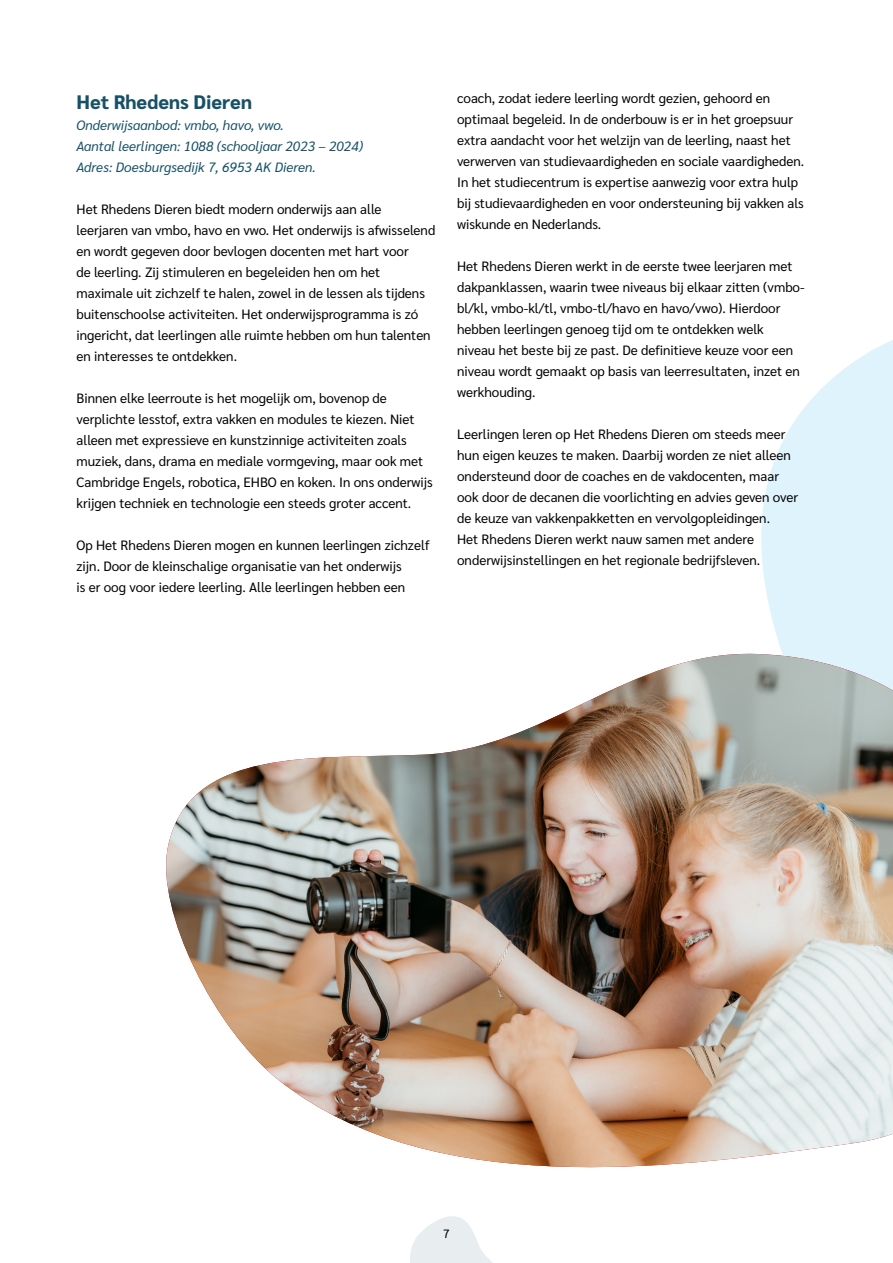
<style>
.page{position:relative;width:893px;height:1263px;background:#fff}
.page>*{position:absolute;margin:0;border:0;box-sizing:border-box;transform-origin:0 0}
.t1{font:800 19.5px "Sarabun";color:#175167}
.t2{font:13.5px/21px "Sarabun";color:#000}
.t3{font:italic 13.5px "Sarabun";color:#175167}
.t4{font:12px "Sarabun";color:#000}
</style>
<div class="page">
<svg style="left:410px;top:1216px;width:83px;height:47px"></svg>
<svg style="left:761px;top:340px;width:132px;height:310px;fill:#def3fc"></svg>
<img style="left:166px;top:654px;width:727px;height:514px">
<p class="t1" style="left:77px;top:91px;width:177px">Het Rhedens Dieren</p>
<p class="t3" style="left:77px;top:117px;width:209px">Onderwijsaanbod: vmbo, havo, vwo.</p>
<p class="t3" style="left:77px;top:138px;width:288px">Aantal leerlingen: 1088 (schooljaar 2023 – 2024)</p>
<p class="t3" style="left:77px;top:159px;width:241px">Adres: Doesburgsedijk 7, 6953 AK Dieren.</p>
<p class="t2" style="left:77px;top:199px;width:360px">Het Rhedens Dieren biedt modern onderwijs aan alle leerjaren van vmbo, havo en vwo. Het onderwijs is afwisselend en wordt gegeven door bevlogen docenten met hart voor<br>de leerling. Zij stimuleren en begeleiden hen om het maximale uit zichzelf te halen, zowel in de lessen als tijdens buitenschoolse activiteiten. Het onderwijsprogramma is zó ingericht, dat leerlingen alle ruimte hebben om hun talenten en interesses te ontdekken.</p>
<p class="t2" style="left:77px;top:388px;width:358px">Binnen elke leerroute is het mogelijk om, bovenop de verplichte lesstof, extra vakken en modules te kiezen. Niet alleen met expressieve en kunstzinnige activiteiten zoals muziek, dans, drama en mediale vormgeving, maar ook met Cambridge Engels, robotica, EHBO en koken. In ons onderwijs krijgen techniek en technologie een steeds groter accent.</p>
<p class="t2" style="left:77px;top:535px;width:354px">Op Het Rhedens Dieren mogen en kunnen leerlingen zichzelf zijn. Door de kleinschalige organisatie van het onderwijs<br>is er oog voor iedere leerling. Alle leerlingen hebben een</p>
<p class="t2" style="left:457px;top:87px;width:349px">coach, zodat iedere leerling wordt gezien, gehoord en optimaal begeleid. In de onderbouw is er in het groepsuur extra aandacht voor het welzijn van de leerling, naast het verwerven van studievaardigheden en sociale vaardigheden.<br>In het studiecentrum is expertise aanwezig voor extra hulp bij studievaardigheden en voor ondersteuning bij vakken als wiskunde en Nederlands.</p>
<p class="t2" style="left:457px;top:255px;width:349px">Het Rhedens Dieren werkt in de eerste twee leerjaren met dakpanklassen, waarin twee niveaus bij elkaar zitten (vmbo&shy;bl/kl, vmbo-kl/tl, vmbo-tl/havo en havo/vwo). Hierdoor hebben leerlingen genoeg tijd om te ontdekken welk niveau het beste bij ze past. De definitieve keuze voor een niveau wordt gemaakt op basis van leerresultaten, inzet en werkhouding.</p>
<p class="t2" style="left:457px;top:423px;width:343px">Leerlingen leren op Het Rhedens Dieren om steeds meer hun eigen keuzes te maken. Daarbij worden ze niet alleen ondersteund door de coaches en de vakdocenten, maar ook door de decanen die voorlichting en advies geven over de keuze van vakkenpakketten en vervolgopleidingen.<br>Het Rhedens Dieren werkt nauw samen met andere onderwijsinstellingen en het regionale bedrijfsleven.</p>
<p class="t4" style="left:443px;top:1226px;width:8px">7</p>
</div>
